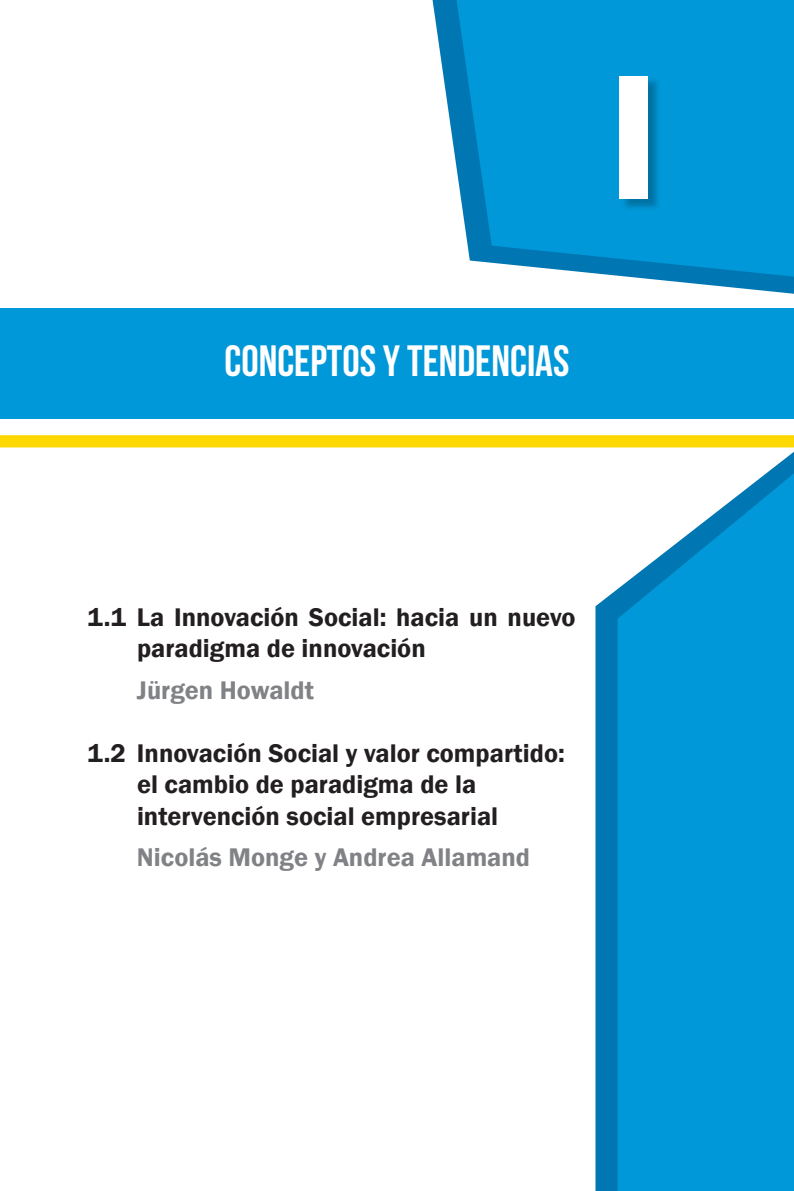
<style>
.page{position:relative;width:794px;height:1191px;background:#fff}
.page>*{position:absolute;margin:0;border:0;box-sizing:border-box;transform-origin:0 0}
.t1{font:600 184.28px "Franklin Gothic";color:#fff}
.t2{font:43.75px "Bebas Neue";color:#fff}
.t3{font:600 26.25px/31.5px "Franklin Gothic";color:#231f20}
.t4{font:600 26.25px "Franklin Gothic";color:#808285}
</style>
<div class="page">
<svg style="left:432px;top:0;width:362px;height:294px"></svg>
<div style="left:0;top:308px;width:794px;height:110px;background:#0098d9"></div>
<svg style="left:456px;top:0;width:338px;height:277px;background:#0697d6"></svg>
<img style="left:621px;top:77px;width:39px;height:134px">
<div style="left:0;top:435px;width:794px;height:12px;background:#ffd801"></div>
<svg style="left:595px;top:452px;width:199px;height:739px;fill:#0077b3"></svg>
<svg style="left:617px;top:473px;width:177px;height:718px;background:#119dda"></svg>
<h1 class="t1" style="left:607px;top:23px;width:55px">I</h1>
<h2 class="t2" style="left:224px;top:337px;width:346px">CONCEPTOS Y TENDENCIAS</h2>
<p class="t3" style="left:137px;top:601px;width:440px;text-indent:-50px">1.1 La Innovación Social: hacia un nuevo paradigma de innovación</p>
<p class="t4" style="left:137px;top:673px;width:178px">Jürgen Howaldt</p>
<p class="t3" style="left:137px;top:737px;width:429px;text-indent:-50px">1.2 Innovación Social y valor compartido: el cambio de paradigma de la intervención social empresarial</p>
<p class="t4" style="left:137px;top:841px;width:394px">Nicolás Monge y Andrea Allamand</p>
</div>
